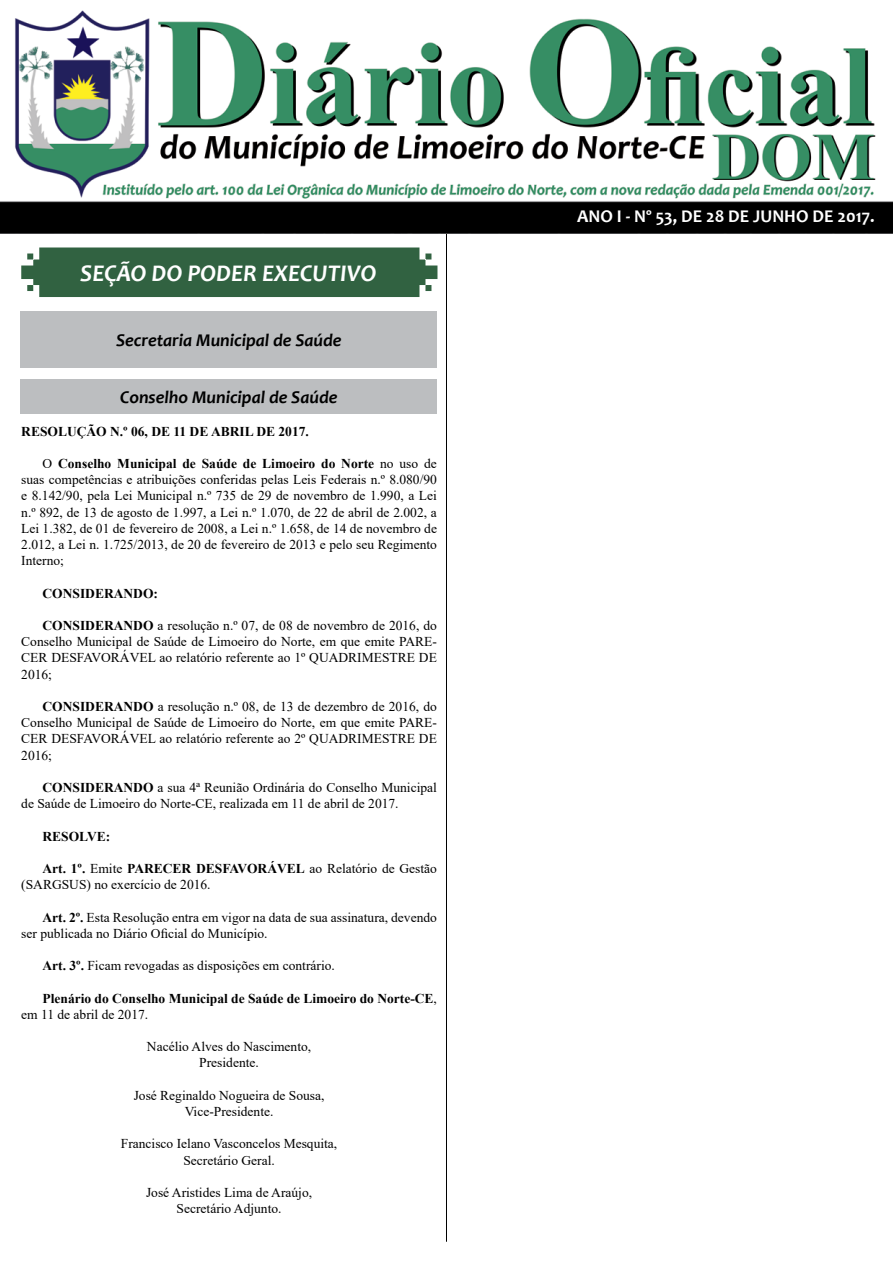
<style>
.page{position:relative;width:893px;height:1263px;background:#fff}
.page>*{position:absolute;margin:0;border:0;box-sizing:border-box;transform-origin:0 0}
.t1{font:italic 700 24px "Candara";color:#fff}
.t2{font:italic 700 18px "Candara";color:#000}
.t3{font:700 18px "Candara";color:#fff}
.t4{font:13.5px/16.2px "Times New Roman";color:#000;text-align:center}
.t5{font:700 13.5px/16.2px "Times New Roman";color:#000}
.s1{font-weight:700}
.s2{font-weight:400}
</style>
<div class="page">
<hr style="left:446px;top:222px;width:1px;height:1020px;background:#000">
<img style="left:0;top:10px;width:893px;height:224px">
<svg style="left:21px;top:247px;width:416px;height:50px;background:#3c6b4c"></svg>
<div style="left:21px;top:311px;width:416px;height:56px;background:#bcbec0"></div>
<div style="left:21px;top:379px;width:416px;height:35px;background:#bcbec0"></div>
<h1 class="t1" style="left:80px;top:258px;width:298px">SEÇÃO DO PODER EXECUTIVO</h1>
<h2 class="t2" style="left:116px;top:328px;width:227px">Secretaria Municipal de Saúde</h2>
<h2 class="t2" style="left:120px;top:386px;width:219px">Conselho Municipal de Saúde</h2>
<p class="t5" style="left:21px;top:422px;width:289px">RESOLUÇÃO N.º 06, DE 11 DE ABRIL DE 2017.</p>
<p class="t4" style="left:21px;top:455px;width:417px;text-align:justify;text-indent:21px">O <span class="s1">Conselho Municipal de Saúde de Limoeiro do Norte</span> no uso de suas competências e atribuições conferidas pelas Leis Federais n.º 8.080/90 e 8.142/90, pela Lei Municipal n.º 735 de 29 de novembro de 1.990, a Lei n.º 892, de 13 de agosto de 1.997, a Lei n.º 1.070, de 22 de abril de 2.002, a Lei 1.382, de 01 de fevereiro de 2008, a Lei n.º 1.658, de 14 de novembro de 2.012, a Lei n. 1.725/2013, de 20 de fevereiro de 2013 e pelo seu Regimento Interno;</p>
<p class="t5" style="left:43px;top:584px;width:117px">CONSIDERANDO:</p>
<p class="t4" style="left:21px;top:617px;width:417px;text-align:justify;text-indent:21px"><span class="s1">CONSIDERANDO</span> a resolução n.º 07, de 08 de novembro de 2016, do Conselho Municipal de Saúde de Limoeiro do Norte, em que emite PARE-CER DESFAVORÁVEL ao relatório referente ao 1º QUADRIMESTRE DE 2016;</p>
<p class="t4" style="left:21px;top:698px;width:417px;text-align:justify;text-indent:21px"><span class="s1">CONSIDERANDO</span> a resolução n.º 08, de 13 de dezembro de 2016, do Conselho Municipal de Saúde de Limoeiro do Norte, em que emite PARE-CER DESFAVORÁVEL ao relatório referente ao 2º QUADRIMESTRE DE 2016;</p>
<p class="t4" style="left:21px;top:779px;width:417px;text-align:left;text-indent:21px"><span class="s1">CONSIDERANDO</span> a sua 4ª Reunião Ordinária do Conselho Municipal de Saúde de Limoeiro do Norte-CE, realizada em 11 de abril de 2017.</p>
<p class="t5" style="left:43px;top:827px;width:69px">RESOLVE:</p>
<p class="t4" style="left:21px;top:860px;width:417px;text-align:left;text-indent:21px"><span class="s1">Art. 1º.</span> Emite <span class="s1">PARECER DESFAVORÁVEL</span> ao Relatório de Gestão (SARGSUS) no exercício de 2016.</p>
<p class="t4" style="left:21px;top:908px;width:417px;text-align:left;text-indent:21px"><span class="s1">Art. 2º.</span> Esta Resolução entra em vigor na data de sua assinatura, devendo ser publicada no Diário Oficial do Município.</p>
<p class="t4" style="left:43px;top:957px;width:294px"><span class="s1">Art. 3º.</span> Ficam revogadas as disposições em contrário.</p>
<p class="t5" style="left:21px;top:989px;width:417px;text-indent:21px">Plenário do Conselho Municipal de Saúde de Limoeiro do Norte-CE<span class="s2">, em 11 de abril de 2017.</span></p>
<p class="t4" style="left:147px;top:1038px;width:166px">Nacélio Alves do Nascimento,<br>Presidente.</p>
<p class="t4" style="left:134px;top:1087px;width:192px">José Reginaldo Nogueira de Sousa,<br>Vice-Presidente.</p>
<p class="t4" style="left:121px;top:1135px;width:218px">Francisco Ielano Vasconcelos Mesquita,<br>Secretário Geral.</p>
<p class="t4" style="left:146px;top:1184px;width:168px">José Aristides Lima de Araújo,<br>Secretário Adjunto.</p>
<h2 class="t3" style="left:577px;top:205px;width:299px">ANO I - Nº 53, DE 28 DE JUNHO DE 2017.</h2>
</div>
